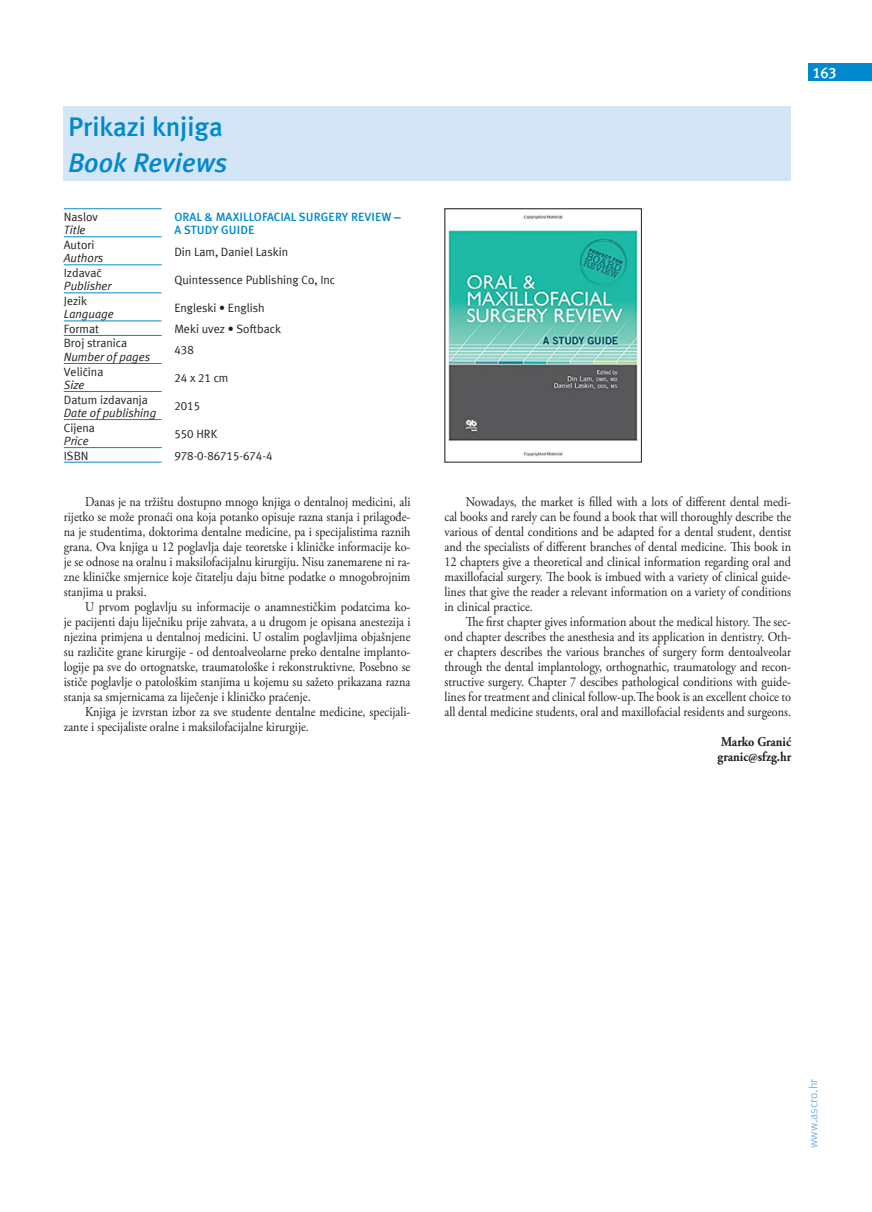
<style>
.page{position:relative;width:872px;height:1212px;background:#fff}
.page>*{position:absolute;margin:0;border:0;box-sizing:border-box;transform-origin:0 0}
.t1{font:700 27px "Meta ASC";color:#0089cf}
.t2{font:italic 700 27px "Meta ASC";color:#0089cf}
.t3{font:700 15px "Meta ASC";color:#fff}
.t4{font:13.5px/15px "Adobe Garamond Pro";color:#231f20;text-align:justify;scale:.9 1}
.t5{font:700 13.5px/15px "Adobe Garamond Pro";color:#231f20;scale:.9 1}
.t6{font:12px "Meta ASC";color:#231f20}
.t7{font:italic 12px "Meta ASC";color:#231f20}
.t8{font:700 12px/13.5px "Meta ASC";color:#0089cf}
.t9{font:12px "Meta ASC";color:#77b6e4}
</style>
<div class="page">
<div style="left:808px;top:64px;width:64px;height:17px;background:#0089cf"></div>
<div style="left:64px;top:106px;width:727px;height:75px;background:#d4e6f6"></div>
<hr style="left:64px;top:208px;width:98px;height:1px;background:#0089cf">
<hr style="left:64px;top:236px;width:98px;height:1px;background:#0089cf">
<hr style="left:64px;top:264px;width:98px;height:1px;background:#0089cf">
<hr style="left:64px;top:292px;width:98px;height:1px;background:#0089cf">
<hr style="left:64px;top:320px;width:98px;height:1px;background:#0089cf">
<hr style="left:64px;top:335px;width:98px;height:1px;background:#0089cf">
<hr style="left:64px;top:363px;width:98px;height:1px;background:#0089cf">
<hr style="left:64px;top:391px;width:98px;height:1px;background:#0089cf">
<hr style="left:64px;top:419px;width:98px;height:1px;background:#0089cf">
<hr style="left:64px;top:447px;width:98px;height:1px;background:#0089cf">
<hr style="left:64px;top:462px;width:98px;height:1px;background:#0089cf">
<img style="left:447px;top:215px;width:193px;height:242px">
<div style="left:444px;top:208px;width:198px;height:254px;border:1px solid #231f20"></div>
<h1 class="t1" style="left:68px;top:111px;width:156px">Prikazi knjiga</h1>
<h1 class="t2" style="left:68px;top:147px;width:161px">Book Reviews</h1>
<p class="t6" style="left:64px;top:210px;width:36px">Naslov</p>
<p class="t7" style="left:64px;top:223px;width:23px">Title</p>
<p class="t8" style="left:174px;top:210px;width:228px">ORAL &amp; MAXILLOFACIAL SURGERY REVIEW –<br>A STUDY GUIDE</p>
<p class="t6" style="left:64px;top:238px;width:32px">Autori</p>
<p class="t7" style="left:64px;top:251px;width:41px">Authors</p>
<p class="t6" style="left:64px;top:266px;width:39px">IzdavaË</p>
<p class="t7" style="left:64px;top:279px;width:49px">Publisher</p>
<p class="t6" style="left:64px;top:294px;width:25px">Jezik</p>
<p class="t7" style="left:64px;top:307px;width:51px">Language</p>
<p class="t6" style="left:174px;top:244px;width:115px">Din Lam, Daniel Laskin</p>
<p class="t6" style="left:174px;top:272px;width:162px">Quintessence Publishing Co, Inc</p>
<p class="t6" style="left:174px;top:300px;width:92px">Engleski • English</p>
<p class="t6" style="left:64px;top:322px;width:37px">Format</p>
<p class="t6" style="left:174px;top:322px;width:108px">Meki uvez • Softback</p>
<p class="t6" style="left:64px;top:336px;width:65px">Broj stranica</p>
<p class="t7" style="left:64px;top:350px;width:88px">Number of pages</p>
<p class="t6" style="left:174px;top:343px;width:21px">438</p>
<p class="t6" style="left:64px;top:364px;width:41px">Veličina</p>
<p class="t7" style="left:64px;top:378px;width:22px">Size</p>
<p class="t6" style="left:64px;top:392px;width:86px">Datum izdavanja</p>
<p class="t7" style="left:64px;top:406px;width:94px">Date of publishing</p>
<p class="t6" style="left:64px;top:420px;width:33px">Cijena</p>
<p class="t7" style="left:64px;top:434px;width:26px">Price</p>
<p class="t6" style="left:174px;top:371px;width:55px">24 x 21 cm</p>
<p class="t6" style="left:174px;top:399px;width:27px">2015</p>
<p class="t6" style="left:174px;top:427px;width:45px">550 HRK</p>
<p class="t6" style="left:64px;top:448px;width:26px">ISBN</p>
<p class="t6" style="left:174px;top:448px;width:100px">978-0-86715-674-4</p>
<p class="t4" style="left:64px;top:495px;width:387px;text-indent:21px">Danas je na tržištu dostupno mnogo knjiga o dentalnoj medicini, ali rijetko se može pronaći ona koja potanko opisuje razna stanja i prilagođe&shy;na je studentima, doktorima dentalne medicine, pa i specijalistima raznih grana. Ova knjiga u 12 poglavlja daje teoretske i kliničke informacije ko&shy;je se odnose na oralnu i maksilofacijalnu kirurgiju. Nisu zanemarene ni ra&shy;zne kliničke smjernice koje čitatelju daju bitne podatke o mnogobrojnim stanjima u praksi.</p>
<p class="t4" style="left:64px;top:600px;width:387px;text-indent:21px">U prvom poglavlju su informacije o anamnestičkim podatcima ko&shy;je pacijenti daju liječniku prije zahvata, a u drugom je opisana anestezija i njezina primjena u dentalnoj medicini. U ostalim poglavljima objašnjene su različite grane kirurgije - od dentoalveolarne preko dentalne implanto&shy;logije pa sve do ortognatske, traumatološke i rekonstruktivne. Posebno se ističe poglavlje o patološkim stanjima u kojemu su sažeto prikazana razna stanja sa smjernicama za liječenje i kliničko praćenje.</p>
<p class="t4" style="left:64px;top:705px;width:387px;text-indent:21px">Knjiga je izvrstan izbor za sve studente dentalne medicine, specijali&shy;zante i specijaliste oralne i maksilofacijalne kirurgije.</p>
<p class="t3" style="left:812px;top:64px;width:26px">163</p>
<p class="t4" style="left:444px;top:495px;width:387px;text-indent:21px">Nowadays, the market is filled with a lots of different dental medi&shy;cal books and rarely can be found a book that will thoroughly describe the various of dental conditions and be adapted for a dental student, dentist and the specialists of different branches of dental medicine. This book in 12 chapters give a theoretical and clinical information regarding oral and maxillofacial surgery. The book is imbued with a variety of clinical guide&shy;lines that give the reader a relevant information on a variety of conditions in clinical practice.</p>
<p class="t4" style="left:444px;top:615px;width:387px;text-indent:21px">The first chapter gives information about the medical history. The sec&shy;ond chapter describes the anesthesia and its application in dentistry. Oth&shy;er chapters describes the various branches of surgery form dentoalveolar through the dental implantology, orthognathic, traumatology and recon&shy;structive surgery. Chapter 7 descibes pathological conditions with guide&shy;lines for treatment and clinical follow-up.The book is an excellent choice to all dental medicine students, oral and maxillofacial residents and surgeons.</p>
<p class="t5" style="left:717px;top:735px;width:83px">Marko Granić granic@sfzg.hr</p>
<p class="t9" style="left:806px;top:1148px;width:71px;rotate:-90deg">www.ascro.hr</p>
</div>
